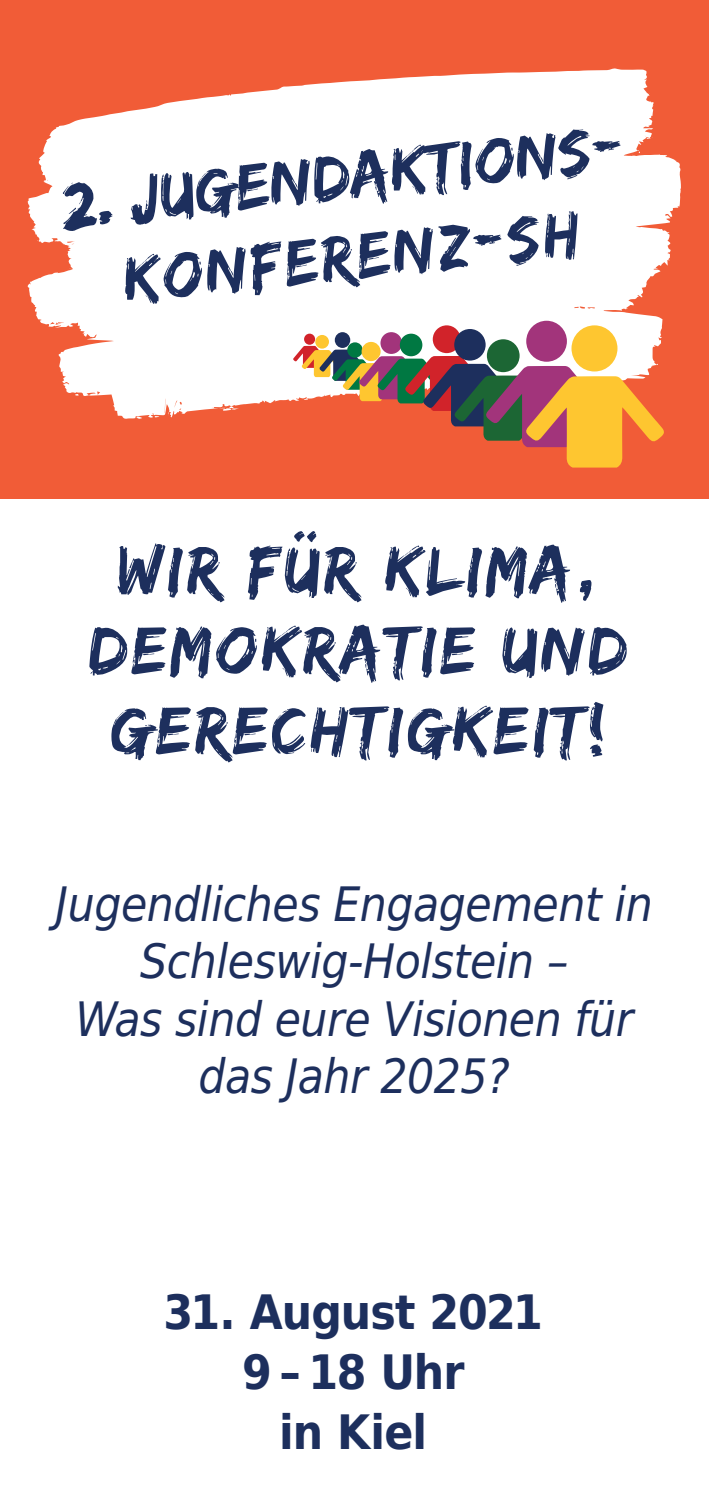
<style>
.page{position:relative;width:709px;height:1489px;background:#fff}
.page>*{position:absolute;margin:0;border:0;box-sizing:border-box;transform-origin:0 0}
.t1{font:70px/80px "Edo";letter-spacing:.05em;color:#1d2f5d;text-align:center}
.t2{font:67.25px/80.8px "Edo";color:#1d2f5d;text-align:center}
.t3{font:italic 47.5px/57.5px "DejaVu Sans Condensed";letter-spacing:-.01em;color:#1d2f5d;text-align:center}
.t4{font:700 47.5px/60px "DejaVu Sans Condensed";letter-spacing:-.025em;color:#1d2f5d;text-align:center}
</style>
<div class="page">
<div style="left:0;top:0;width:709px;height:498px;background:#f15c37"></div>
<svg style="left:27px;top:68px;width:654px;height:351px;fill:#fff"></svg>
<div style="left:304px;top:333px;width:11px;height:12px;background:#d1232a;border-radius:50%"></div>
<div style="left:315px;top:335px;width:14px;height:13px;background:#fec630;border-radius:50%"></div>
<div style="left:335px;top:332px;width:15px;height:16px;background:#1d2f5d;border-radius:50%"></div>
<svg style="left:347px;top:342px;width:16px;height:16px"></svg>
<div style="left:361px;top:342px;width:19px;height:19px;background:#fec630;border-radius:50%"></div>
<div style="left:380px;top:332px;width:22px;height:22px;background:#a2347b;border-radius:50%"></div>
<div style="left:400px;top:333px;width:22px;height:23px;background:#007842;border-radius:50%"></div>
<div style="left:432px;top:325px;width:28px;height:28px;background:#d1232a;border-radius:50%"></div>
<div style="left:454px;top:329px;width:31px;height:31px;background:#1d2f5d;border-radius:50%"></div>
<div style="left:487px;top:339px;width:32px;height:33px;background:#1c6634;border-radius:50%"></div>
<div style="left:526px;top:321px;width:41px;height:41px;background:#a2347b;border-radius:50%"></div>
<div style="left:571px;top:325px;width:46px;height:46px;background:#fec630;border-radius:50%"></div>
<svg style="left:293px;top:346px;width:371px;height:121px"></svg>
<h2 class="t2" style="left:58px;top:164px;width:566px;rotate:-6deg">2. JUGENDAKTIONS-<br>KONFERENZ-SH</h2>
<h1 class="t1" style="left:89px;top:528px;width:540px">WIR FÜR KLIMA,<br>DEMOKRATIE UND<br>GERECHTIGKEIT!</h1>
<p class="t3" style="left:56px;top:874px;width:598px">Jugendliches Engagement in<br>Schleswig-Holstein –<br>Was sind eure Visionen für das Jahr 2025?</p>
<p class="t4" style="left:164px;top:1280px;width:381px">31. August 2021<br>9 – 18 Uhr<br>in Kiel</p>
</div>
